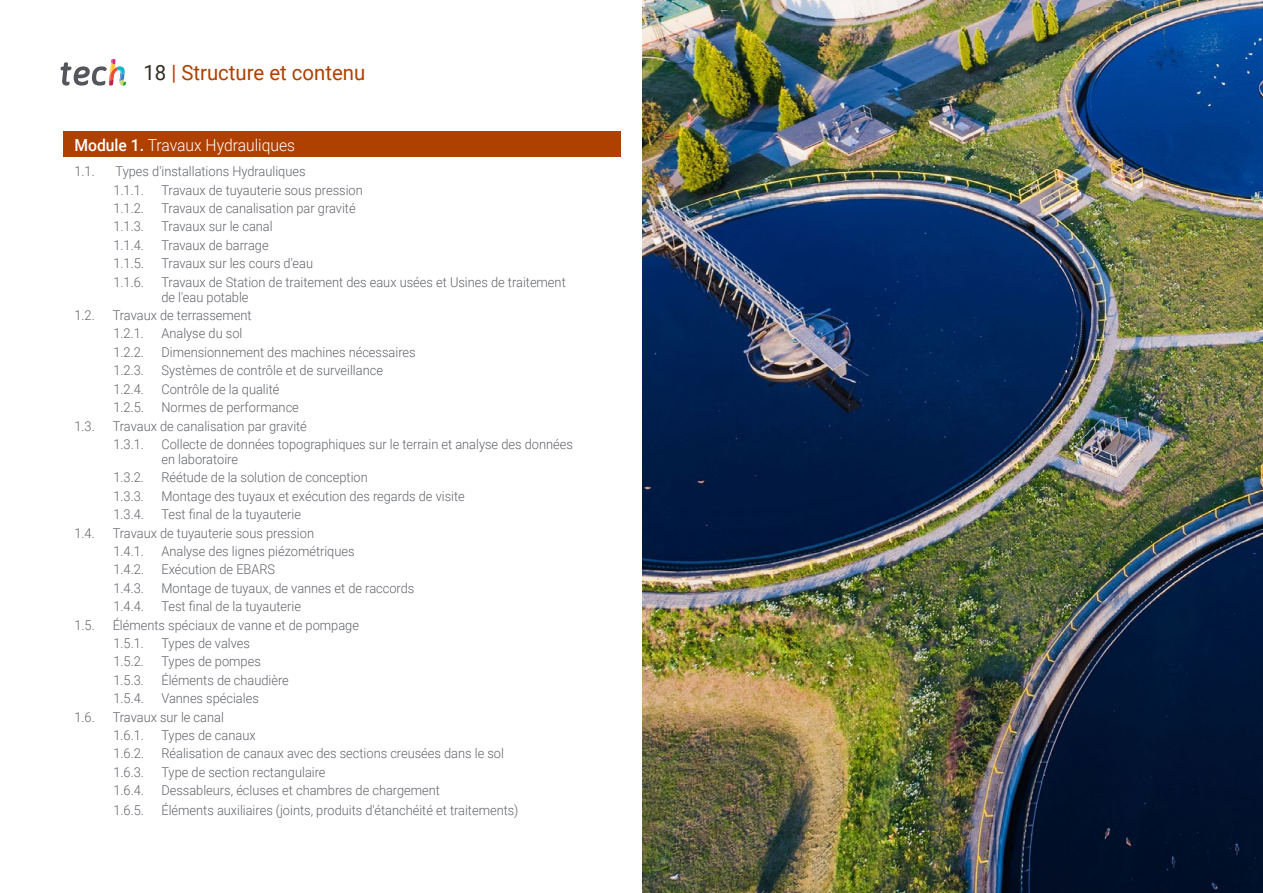
<style>
.page{position:relative;width:1263px;height:893px;background:#fff}
.page>*{position:absolute;margin:0;border:0;box-sizing:border-box;transform-origin:0 0}
.t1{font:21px "Roboto";color:#ae4000}
.t2{font:300 16.5px "Roboto";color:#fff;scale:.95 1}
.t3{font:300 13.5px/18.5px "Roboto";color:#61646a;scale:.95 1}
.s1{color:#312e20}
.s2{font-weight:500}
</style>
<div class="page">
<svg style="left:61px;top:59px;width:65px;height:27px"></svg>
<img style="left:642px;top:0;width:621px;height:893px">
<div style="left:63px;top:132px;width:558px;height:25px;background:#ae4000"></div>
<h1 class="t1" style="left:144px;top:57px;width:223px"><span class="s1">18</span> | Structure et contenu</h1>
<p class="t2" style="left:74px;top:133px;width:234px"><span class="s2">Module 1.</span> Travaux Hydrauliques</p>
<p class="t3" style="left:74px;top:162px;width:23px">1.1.</p>
<p class="t3" style="left:113px;top:162px;width:204px">Types d'installations Hydrauliques<br>1.1.1.</p>
<p class="t3" style="left:161px;top:180px;width:213px">Travaux de tuyauterie sous pression</p>
<p class="t3" style="left:113px;top:199px;width:34px">1.1.2.</p>
<p class="t3" style="left:161px;top:199px;width:206px">Travaux de canalisation par gravité</p>
<p class="t3" style="left:113px;top:217px;width:34px">1.1.3.</p>
<p class="t3" style="left:161px;top:217px;width:119px">Travaux sur le canal</p>
<p class="t3" style="left:113px;top:235px;width:34px">1.1.4.</p>
<p class="t3" style="left:161px;top:235px;width:114px">Travaux de barrage</p>
<p class="t3" style="left:113px;top:254px;width:34px">1.1.5.</p>
<p class="t3" style="left:161px;top:254px;width:161px">Travaux sur les cours d'eau</p>
<p class="t3" style="left:113px;top:272px;width:34px">1.1.6.</p>
<p class="t3" style="left:161px;top:274px;width:427px;line-height:15px">Travaux de Station de traitement des eaux usées et Usines de traitement de l'eau potable</p>
<p class="t3" style="left:74px;top:306px;width:23px">1.2.</p>
<p class="t3" style="left:113px;top:306px;width:148px">Travaux de terrassement<br>1.2.1.</p>
<p class="t3" style="left:161px;top:324px;width:87px">Analyse du sol</p>
<p class="t3" style="left:113px;top:342px;width:34px">1.2.2.</p>
<p class="t3" style="left:161px;top:342px;width:269px">Dimensionnement des machines nécessaires</p>
<p class="t3" style="left:113px;top:361px;width:34px">1.2.3.</p>
<p class="t3" style="left:161px;top:361px;width:235px">Systèmes de contrôle et de surveillance</p>
<p class="t3" style="left:113px;top:379px;width:34px">1.2.4.</p>
<p class="t3" style="left:161px;top:379px;width:126px">Contrôle de la qualité</p>
<p class="t3" style="left:113px;top:398px;width:34px">1.2.5.</p>
<p class="t3" style="left:161px;top:398px;width:146px">Normes de performance</p>
<p class="t3" style="left:74px;top:416px;width:23px">1.3.</p>
<p class="t3" style="left:113px;top:416px;width:206px">Travaux de canalisation par gravité<br>1.3.1.</p>
<p class="t3" style="left:161px;top:436px;width:435px;line-height:15px">Collecte de données topographiques sur le terrain et analyse des données en laboratoire</p>
<p class="t3" style="left:113px;top:468px;width:34px">1.3.2.</p>
<p class="t3" style="left:161px;top:468px;width:219px">Réétude de la solution de conception</p>
<p class="t3" style="left:113px;top:486px;width:34px">1.3.3.</p>
<p class="t3" style="left:161px;top:486px;width:321px">Montage des tuyaux et exécution des regards de visite</p>
<p class="t3" style="left:113px;top:505px;width:34px">1.3.4.</p>
<p class="t3" style="left:161px;top:505px;width:148px">Test final de la tuyauterie</p>
<p class="t3" style="left:74px;top:523px;width:23px">1.4.</p>
<p class="t3" style="left:113px;top:523px;width:213px">Travaux de tuyauterie sous pression<br>1.4.1.</p>
<p class="t3" style="left:161px;top:541px;width:205px">Analyse des lignes piézométriques</p>
<p class="t3" style="left:113px;top:560px;width:34px">1.4.2.</p>
<p class="t3" style="left:161px;top:560px;width:121px">Exécution de EBARS</p>
<p class="t3" style="left:113px;top:578px;width:34px">1.4.3.</p>
<p class="t3" style="left:161px;top:578px;width:268px">Montage de tuyaux, de vannes et de raccords</p>
<p class="t3" style="left:113px;top:597px;width:34px">1.4.4.</p>
<p class="t3" style="left:161px;top:597px;width:148px">Test final de la tuyauterie</p>
<p class="t3" style="left:74px;top:615px;width:23px">1.5.</p>
<p class="t3" style="left:113px;top:615px;width:261px">Éléments spéciaux de vanne et de pompage<br>1.5.1.</p>
<p class="t3" style="left:161px;top:633px;width:95px">Types de valves</p>
<p class="t3" style="left:113px;top:652px;width:34px">1.5.2.</p>
<p class="t3" style="left:161px;top:652px;width:106px">Types de pompes</p>
<p class="t3" style="left:113px;top:670px;width:34px">1.5.3.</p>
<p class="t3" style="left:161px;top:670px;width:136px">Éléments de chaudière</p>
<p class="t3" style="left:113px;top:689px;width:34px">1.5.4.</p>
<p class="t3" style="left:161px;top:689px;width:104px">Vannes spéciales</p>
<p class="t3" style="left:74px;top:707px;width:23px">1.6.</p>
<p class="t3" style="left:113px;top:707px;width:119px">Travaux sur le canal<br>1.6.1.</p>
<p class="t3" style="left:161px;top:725px;width:101px">Types de canaux</p>
<p class="t3" style="left:113px;top:744px;width:34px">1.6.2.</p>
<p class="t3" style="left:161px;top:744px;width:362px">Réalisation de canaux avec des sections creusées dans le sol</p>
<p class="t3" style="left:113px;top:762px;width:34px">1.6.3.</p>
<p class="t3" style="left:161px;top:762px;width:174px">Type de section rectangulaire</p>
<p class="t3" style="left:113px;top:781px;width:34px">1.6.4.</p>
<p class="t3" style="left:161px;top:781px;width:295px">Dessableurs, écluses et chambres de chargement</p>
<p class="t3" style="left:113px;top:800px;width:34px">1.6.5.</p>
<p class="t3" style="left:161px;top:800px;width:377px">Éléments auxiliaires (joints, produits d'étanchéité et traitements)</p>
</div>
